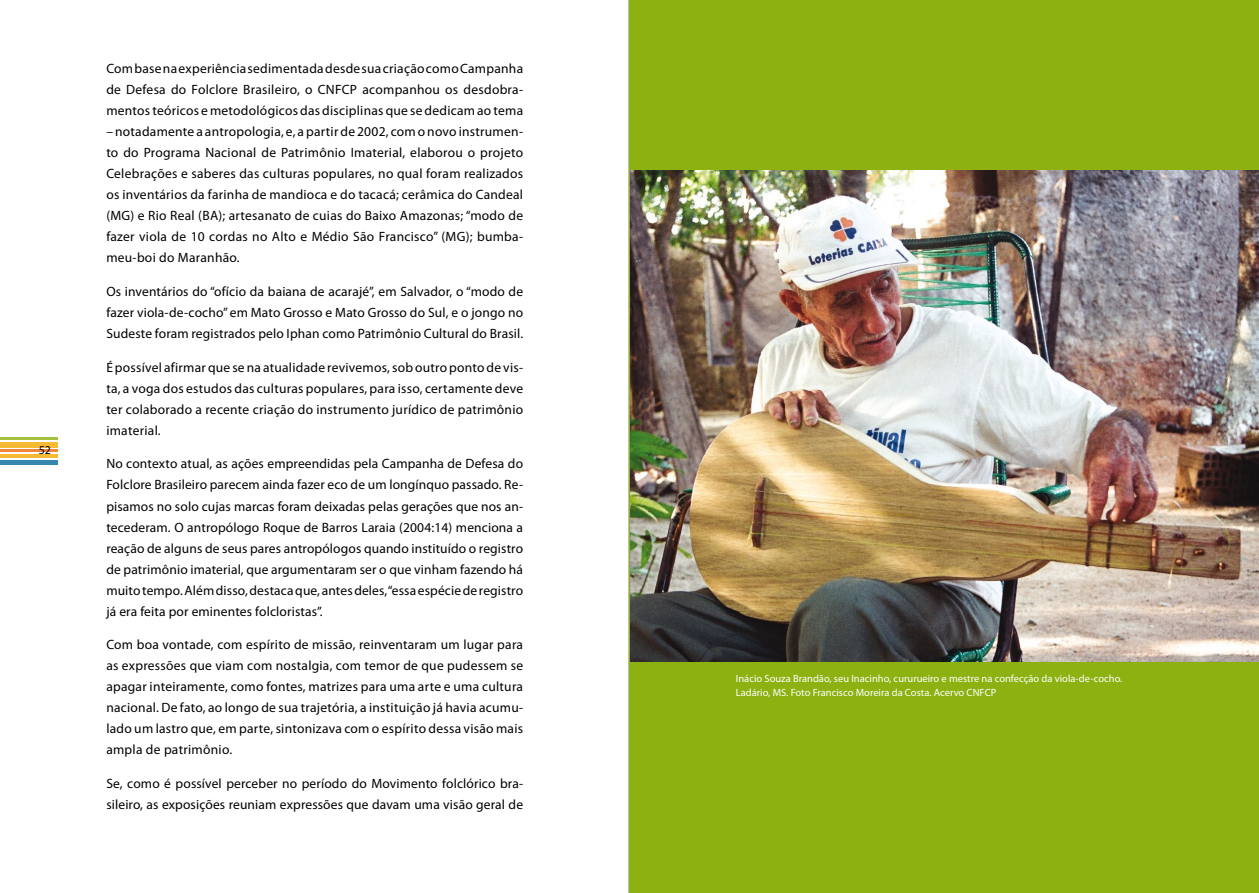
<style>
.page{position:relative;width:1259px;height:893px;background:#fff}
.page>*{position:absolute;margin:0;border:0;box-sizing:border-box;transform-origin:0 0}
.t1{font:13.5px/21px "Myriad Pro";letter-spacing:.015em;color:#000;text-align:justify}
.t2{font:12px "Myriad Pro";color:#000}
.t3{font:10.5px/13.5px "Myriad Pro";color:#fff}
</style>
<div class="page">
<div style="left:0;top:460px;width:58px;height:5px;background:#3887af"></div>
<hr style="left:0;top:449px;width:58px;height:3px;background:#eb690b">
<div style="left:0;top:442px;width:58px;height:6px;background:#f8b933"></div>
<hr style="left:0;top:437px;width:58px;height:2px;background:#8cb110">
<hr style="left:0;top:454px;width:58px;height:4px;background:#f8b933">
<div style="left:629px;top:0;width:630px;height:893px;background:#8cb110"></div>
<img style="left:631px;top:170px;width:628px;height:491px">
<p class="t2" style="left:39px;top:442px;width:14px">52</p>
<p class="t1" style="left:106px;top:58px;width:418px">Com base na experiência sedimentada desde sua criação como Campanha de Defesa do Folclore Brasileiro, o CNFCP acompanhou os desdobra&shy;mentos teóricos e metodológicos das disciplinas que se dedicam ao tema</p>
<p class="t1" style="left:106px;top:121px;width:418px">– notadamente a antropologia, e, a partir de 2002, com o novo instrumen&shy;to do Programa Nacional de Patrimônio I material, elaborou o projeto Celebrações e saberes das culturas populares, no qual foram realizados os inventários da farinha de mandioca e do tacacá; cerâmica do Candeal (MG) e Rio Real (BA); artesanato de cuias do Baixo Amazonas; “modo de fazer viola de 10 cordas no Alto e Médio São Francisco” (MG); bumba&shy;meu-boi do Maranhão.</p>
<p class="t1" style="left:106px;top:281px;width:418px">Os inventários do “ofício da baiana de acarajé”, em Salvador, o “modo de fazer viola-de-cocho” em Mato Grosso e Mato Grosso do Sul, e o jongo no Sudeste foram registrados pelo I phan como Patrimônio Cultural do Brasil.</p>
<p class="t1" style="left:106px;top:356px;width:418px">É possível afirmar que se na atualidade revivemos, sob outro ponto de vis&shy;ta, a voga dos estudos das culturas populares, para isso, certamente deve ter colaborado a recente criação do instrumento jurídico de patrimônio imaterial.</p>
<p class="t1" style="left:106px;top:453px;width:418px">No contexto atual, as ações empreendidas pela Campanha de Defesa do Folclore Brasileiro parecem ainda fazer eco de um longínquo passado. Re&shy;pisamos no solo cujas marcas foram deixadas pelas gerações que nos an&shy;tecederam. O antropólogo Roque de Barros Laraia (2004:14) menciona a reação de alguns de seus pares antropólogos quando instituído o registro de patrimônio imaterial, que argumentaram ser o que vinham fazendo há muito tempo. Além disso, destaca que, antes deles, “essa espécie de registro já era feita por eminentes folcloristas”.</p>
<p class="t1" style="left:106px;top:634px;width:418px">Com boa vontade, com espírito de missão, reinventaram um lugar para as expressões que viam com nostalgia, com temor de que pudessem se apagar inteiramente, como fontes, matrizes para uma arte e uma cultura nacional. De fato, ao longo de sua trajetória, a instituição já havia acumu&shy;lado um lastro que, em parte, sintonizava com o espírito dessa visão mais ampla de patrimônio.</p>
<p class="t1" style="left:106px;top:773px;width:418px">Se, como é possível perceber no período do Movimento folclórico bra&shy;sileiro, as exposições reuniam expressões que davam uma visão geral de</p>
<p class="t3" style="left:736px;top:672px;width:388px">I nácio Souza Brandão, seu I nacinho, cururueiro e mestre na confecção da viola-de-cocho.<br>Ladário, MS. Foto Francisco Moreira da Costa. Acervo CNFCP</p>
</div>
